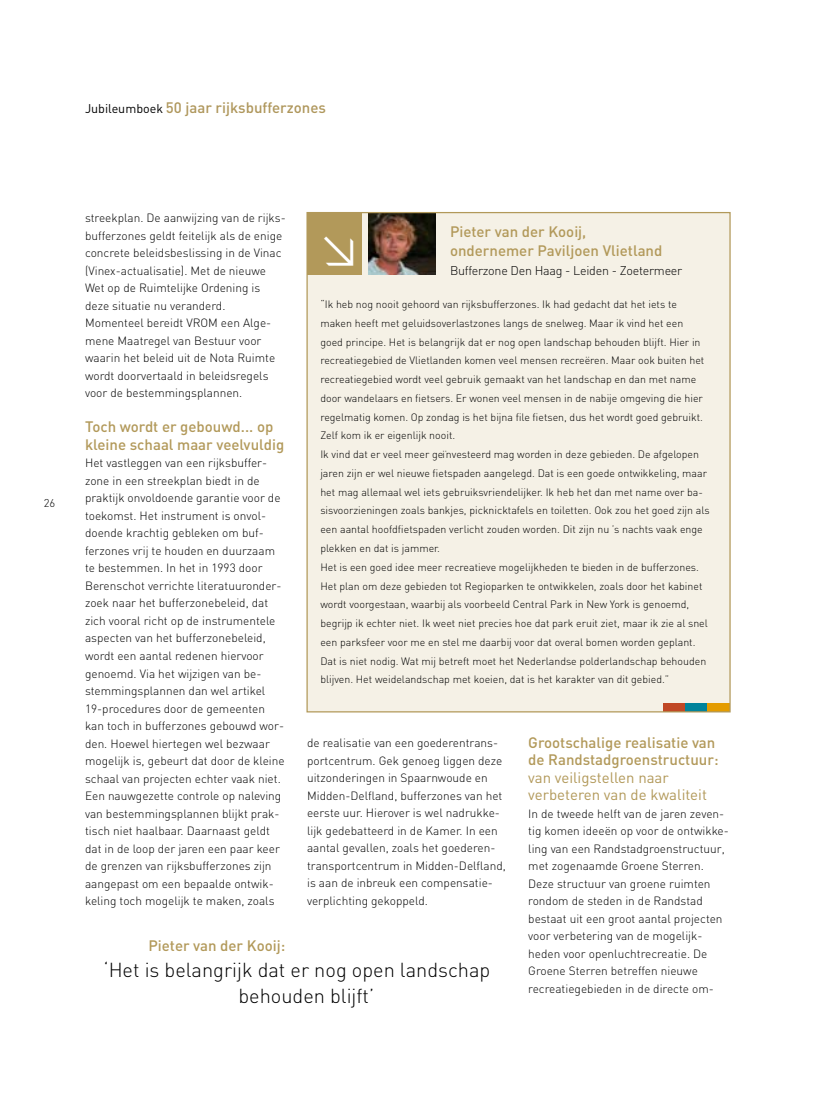
<style>
.page{position:relative;width:815px;height:1099px;background:#fff}
.page>*{position:absolute;margin:0;border:0;box-sizing:border-box;transform-origin:0 0}
.t1{font:43.25px "DIN";color:#fff}
.t2{font:300 20px/26.2px "DIN";color:#000}
.t3{font:500 15px/17.5px "DIN";color:#b2995a}
.t4{font:15px/17.5px "DIN";color:#b2995a}
.t5{font:500 15px "DIN";color:#af975c}
.t6{font:300 12.5px "DIN";letter-spacing:-.02em;color:#000}
.t7{font:300 11.88px/17.5px "DIN";color:#000}
.t8{font:300 11.25px "DIN";color:#000}
.t9{font:300 10.62px/18.8px "DIN";color:#000}
.s1{font-weight:400;font-size:12.5px;color:#000}
</style>
<div class="page">
<div style="left:307px;top:213px;width:423px;height:499px;background:#f5f1e6"></div>
<img style="left:368px;top:214px;width:68px;height:61px">
<div style="left:307px;top:212px;width:54px;height:63px;background:#b2995a"></div>
<div style="left:664px;top:703px;width:22px;height:9px;background:#c04825"></div>
<div style="left:686px;top:703px;width:22px;height:9px;background:#00839b"></div>
<div style="left:708px;top:703px;width:22px;height:9px;background:#e49c00"></div>
<p class="t5" style="left:85px;top:98px;width:242px"><span class="s1">Jubileumboek</span> 50 jaar rijksbufferzones</p>
<p class="t8" style="left:44px;top:495px;width:13px">26</p>
<p class="t7" style="left:85px;top:209px;width:202px">streekplan. De aanwijzing van de rijks&shy;bufferzones geldt feitelijk als de enige concrete beleidsbeslissing in de Vinac (Vinex-actualisatie). Met de nieuwe Wet op de Ruimtelijke Ordening is deze situatie nu veranderd.<br>Momenteel bereidt VROM een Alge&shy;mene Maatregel van Bestuur voor waarin het beleid uit de Nota Ruimte wordt doorvertaald in beleidsregels voor de bestemmingsplannen.</p>
<p class="t3" style="left:85px;top:417px;width:201px">Toch wordt er gebouwd... op kleine schaal maar veelvuldig</p>
<p class="t7" style="left:85px;top:454px;width:201px">Het vastleggen van een rijksbuffer&shy;zone in een streekplan biedt in de praktijk onvoldoende garantie voor de toekomst. Het instrument is onvol&shy;doende krachtig gebleken om buf&shy;ferzones vrij te houden en duurzaam te bestemmen. In het in 1993 door Berenschot verrichte literatuuronder&shy;zoek naar het bufferzonebeleid, dat zich vooral richt op de instrumentele aspecten van het bufferzonebeleid, wordt een aantal redenen hiervoor genoemd. Via het wijzigen van be&shy;stemmingsplannen dan wel artikel 19-procedures door de gemeenten kan toch in bufferzones gebouwd wor&shy;den. Hoewel hiertegen wel bezwaar mogelijk is, gebeurt dat door de kleine schaal van projecten echter vaak niet.<br>Een nauwgezette controle op naleving van bestemmingsplannen blijkt prak&shy;tisch niet haalbaar. Daarnaast geldt dat in de loop der jaren een paar keer de grenzen van rijksbufferzones zijn aangepast om een bepaalde ontwik&shy;keling toch mogelijk te maken, zoals</p>
<p class="t3" style="left:148px;top:936px;width:138px">Pieter van der Kooij:</p>
<h2 class="t2" style="left:238px;top:956px;width:253px;text-indent:-135px">‘Het is belangrijk dat er nog open landschap behouden blijft’</h2>
<h1 class="t1" style="left:361px;top:282px;width:46px;rotate:-180deg">≤</h1>
<p class="t3" style="left:450px;top:222px;width:214px;line-height:18.8px">Pieter van der Kooij, ondernemer Paviljoen Vlietland</p>
<p class="t6" style="left:450px;top:262px;width:234px">Bufferzone Den Haag - Leiden - Zoetermeer</p>
<p class="t9" style="left:320px;top:295px;width:391px">“Ik heb nog nooit gehoord van rijksbufferzones. Ik had gedacht dat het iets te maken heeft met geluidsoverlastzones langs de snelweg. Maar ik vind het een<br>goed principe. Het is belangrijk dat er nog open landschap behouden blijft. Hier in recreatiegebied de Vlietlanden komen veel mensen recreëren. Maar ook buiten het recreatiegebied wordt veel gebruik gemaakt van het landschap en dan met name door wandelaars en fietsers. Er wonen veel mensen in de nabije omgeving die hier regelmatig komen. Op zondag is het bijna file fietsen, dus het wordt goed gebruikt.<br>Zelf kom ik er eigenlijk nooit.<br>Ik vind dat er veel meer geïnvesteerd mag worden in deze gebieden. De afgelopen jaren zijn er wel nieuwe fietspaden aangelegd. Dat is een goede ontwikkeling, maar het mag allemaal wel iets gebruiksvriendelijker. Ik heb het dan met name over ba&shy;sisvoorzieningen zoals bankjes, picknicktafels en toiletten. Ook zou het goed zijn als een aantal hoofdfietspaden verlicht zouden worden. Dit zijn nu ’s nachts vaak enge plekken en dat is jammer.<br>Het is een goed idee meer recreatieve mogelijkheden te bieden in de bufferzones.<br>Het plan om deze gebieden tot Regioparken te ontwikkelen, zoals door het kabinet wordt voorgestaan, waarbij als voorbeeld Central Park in New York is genoemd, begrijp ik echter niet. Ik weet niet precies hoe dat park eruit ziet, maar ik zie al snel een parksfeer voor me en stel me daarbij voor dat overal bomen worden geplant.<br>Dat is niet nodig. Wat mij betreft moet het Nederlandse polderlandschap behouden blijven. Het weidelandschap met koeien, dat is het karakter van dit gebied.”</p>
<p class="t7" style="left:307px;top:734px;width:200px">de realisatie van een goederentrans&shy;portcentrum. Gek genoeg liggen deze uitzonderingen in Spaarnwoude en Midden-Delfland, bufferzones van het eerste uur. Hierover is wel nadrukke&shy;lijk gedebatteerd in de Kamer. In een aantal gevallen, zoals het goederen&shy;transportcentrum in Midden-Delfland, is aan de inbreuk een compensatie&shy;verplichting gekoppeld.</p>
<p class="t3" style="left:528px;top:732px;width:192px">Grootschalige realisatie van de Randstadgroenstructuur:</p>
<p class="t4" style="left:528px;top:768px;width:180px">van veiligstellen naar verbeteren van de kwaliteit</p>
<p class="t7" style="left:528px;top:804px;width:202px">In de tweede helft van de jaren zeven&shy;tig komen ideeën op voor de ontwikke&shy;ling van een Randstadgroenstructuur, met zogenaamde Groene Sterren.<br>Deze structuur van groene ruimten rondom de steden in de Randstad bestaat uit een groot aantal projecten voor verbetering van de mogelijk&shy;heden voor openluchtrecreatie. De Groene Sterren betreffen nieuwe recreatiegebieden in de directe om-</p>
</div>
